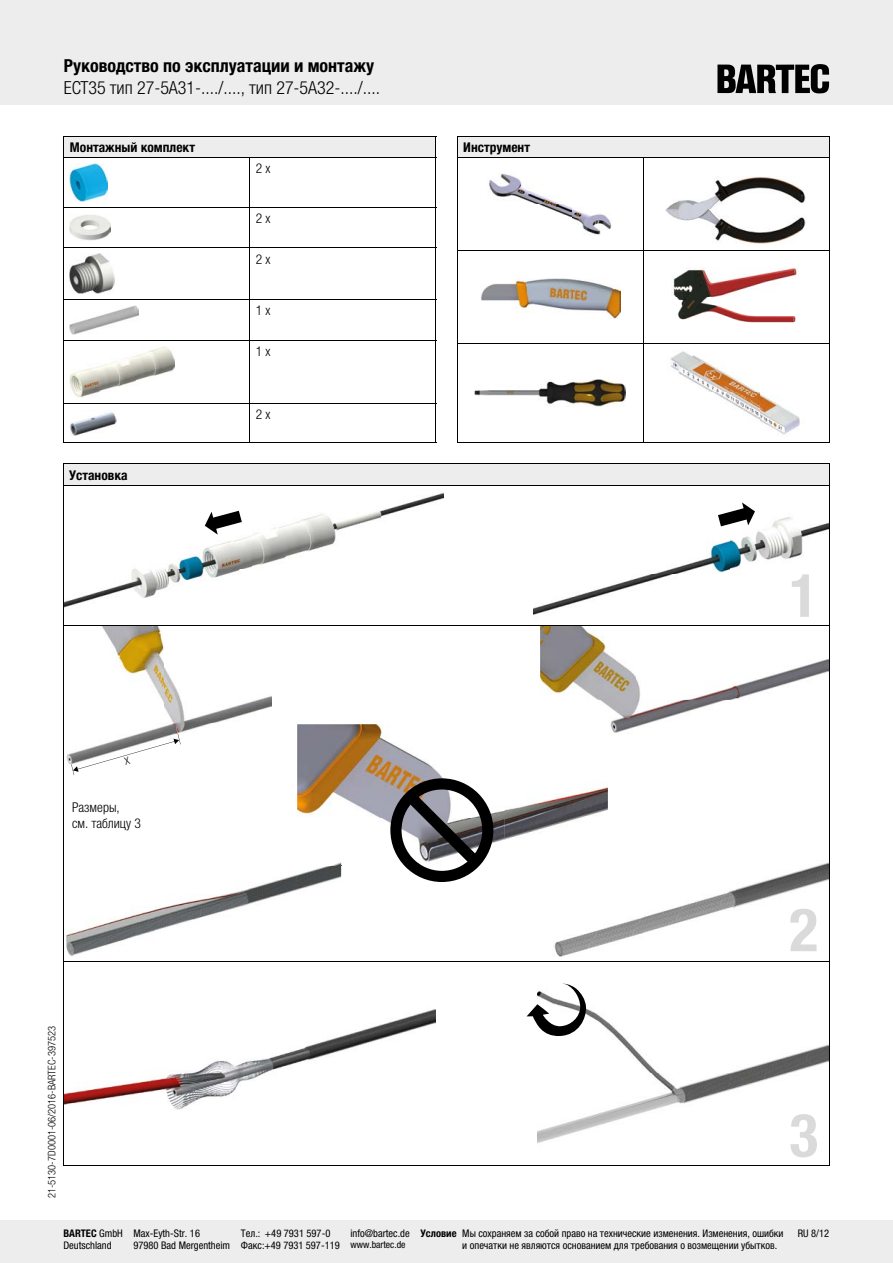
<style>
.page{position:relative;width:893px;height:1263px;background:#fff}
.page>*{position:absolute;margin:0;border:0;box-sizing:border-box;transform-origin:0 0}
.t1{font:700 condensed 60px "Helvetica Neue LTW1 G";color:#dadada}
.t2{font:300 condensed 18px "Helvetica Neue LTW1 G";color:#000}
.t3{font:700 condensed 18px "Helvetica Neue LTW1 G";color:#000}
.t4{font:700 condensed 13.5px "Helvetica Neue LTW1 G";color:#000}
.t5{font:300 condensed 13.5px/16.2px "Helvetica Neue LTW1 G";color:#000}
.t6{font:condensed 10.5px/12.6px "Helvetica Neue LTW1 G";color:#000}
.t7{font:300 condensed 10.5px "Helvetica Neue LTW1 G";color:#000}
.t8{font:condensed 9.75px "Helvetica Neue LTW1 G";color:#000}
.s1{font-weight:700}
</style>
<div class="page">
<div style="left:0;top:1220px;width:893px;height:43px;background:#ededed"></div>
<div style="left:0;top:0;width:893px;height:104px;background:#ededed"></div>
<svg style="left:717px;top:64px;width:112px;height:30px"></svg>
<div style="left:457px;top:136px;width:372px;height:22px;background:#ededed"></div>
<hr style="left:457px;top:158px;width:1px;height:92px;background:#000">
<hr style="left:643px;top:158px;width:1px;height:92px;background:#000">
<hr style="left:829px;top:158px;width:1px;height:92px;background:#000">
<hr style="left:457px;top:250px;width:186px;height:1px;background:#000">
<hr style="left:457px;top:251px;width:1px;height:92px;background:#000">
<hr style="left:643px;top:250px;width:187px;height:1px;background:#000">
<hr style="left:643px;top:251px;width:1px;height:92px;background:#000">
<hr style="left:829px;top:251px;width:1px;height:92px;background:#000">
<hr style="left:457px;top:343px;width:186px;height:1px;background:#000">
<hr style="left:457px;top:344px;width:1px;height:98px;background:#000">
<hr style="left:643px;top:343px;width:187px;height:1px;background:#000">
<hr style="left:643px;top:344px;width:1px;height:98px;background:#000">
<hr style="left:829px;top:344px;width:1px;height:98px;background:#000">
<hr style="left:457px;top:442px;width:186px;height:1px;background:#000">
<hr style="left:643px;top:442px;width:187px;height:1px;background:#000">
<hr style="left:457px;top:136px;width:186px;height:1px;background:#000">
<svg style="left:457px;top:137px;width:1px;height:21px"></svg>
<hr style="left:643px;top:136px;width:187px;height:1px;background:#000">
<svg style="left:829px;top:137px;width:1px;height:21px"></svg>
<hr style="left:457px;top:158px;width:186px;height:1px;background:#000">
<hr style="left:643px;top:158px;width:187px;height:1px;background:#000">
<img style="left:489px;top:172px;width:123px;height:63px">
<img style="left:666px;top:177px;width:139px;height:67px">
<img style="left:481px;top:278px;width:139px;height:40px">
<img style="left:673px;top:268px;width:125px;height:55px">
<img style="left:474px;top:380px;width:151px;height:27px">
<img style="left:670px;top:351px;width:130px;height:84px">
<div style="left:64px;top:136px;width:372px;height:22px;background:#ededed"></div>
<hr style="left:64px;top:158px;width:1px;height:49px;background:#000">
<hr style="left:250px;top:158px;width:1px;height:49px;background:#000">
<hr style="left:436px;top:158px;width:1px;height:49px;background:#000">
<hr style="left:64px;top:207px;width:186px;height:1px;background:#000">
<hr style="left:64px;top:208px;width:1px;height:40px;background:#000">
<hr style="left:250px;top:207px;width:186px;height:1px;background:#000">
<hr style="left:250px;top:208px;width:1px;height:40px;background:#000">
<hr style="left:436px;top:208px;width:1px;height:40px;background:#000">
<hr style="left:64px;top:248px;width:186px;height:1px;background:#000">
<hr style="left:64px;top:248px;width:1px;height:51px;background:#000">
<hr style="left:250px;top:248px;width:186px;height:1px;background:#000">
<hr style="left:250px;top:248px;width:1px;height:51px;background:#000">
<hr style="left:436px;top:248px;width:1px;height:51px;background:#000">
<hr style="left:64px;top:299px;width:186px;height:1px;background:#000">
<hr style="left:64px;top:299px;width:1px;height:41px;background:#000">
<hr style="left:250px;top:299px;width:186px;height:1px;background:#000">
<hr style="left:250px;top:299px;width:1px;height:41px;background:#000">
<hr style="left:436px;top:299px;width:1px;height:41px;background:#000">
<hr style="left:64px;top:340px;width:186px;height:1px;background:#000">
<hr style="left:64px;top:340px;width:1px;height:63px;background:#000">
<hr style="left:250px;top:340px;width:186px;height:1px;background:#000">
<hr style="left:250px;top:340px;width:1px;height:63px;background:#000">
<hr style="left:436px;top:340px;width:1px;height:63px;background:#000">
<hr style="left:64px;top:403px;width:186px;height:1px;background:#000">
<hr style="left:64px;top:403px;width:1px;height:39px;background:#000">
<hr style="left:250px;top:403px;width:186px;height:1px;background:#000">
<hr style="left:250px;top:403px;width:1px;height:39px;background:#000">
<hr style="left:436px;top:403px;width:1px;height:39px;background:#000">
<hr style="left:64px;top:442px;width:186px;height:1px;background:#000">
<hr style="left:250px;top:442px;width:186px;height:1px;background:#000">
<hr style="left:64px;top:136px;width:186px;height:1px;background:#000">
<hr style="left:250px;top:136px;width:186px;height:1px;background:#000">
<hr style="left:64px;top:157px;width:186px;height:1px;background:#000">
<hr style="left:250px;top:157px;width:186px;height:1px;background:#000">
<img style="left:70px;top:164px;width:37px;height:38px">
<img style="left:70px;top:215px;width:41px;height:26px">
<img style="left:70px;top:254px;width:45px;height:39px">
<img style="left:70px;top:305px;width:69px;height:29px">
<img style="left:70px;top:346px;width:104px;height:51px">
<img style="left:70px;top:412px;width:46px;height:23px">
<img style="left:64px;top:493px;width:379px;height:115px">
<img style="left:64px;top:625px;width:207px;height:138px">
<img style="left:66px;top:865px;width:275px;height:91px">
<img style="left:64px;top:1009px;width:371px;height:101px">
<img style="left:533px;top:517px;width:295px;height:98px">
<img style="left:541px;top:625px;width:287px;height:108px">
<img style="left:298px;top:724px;width:310px;height:141px">
<img style="left:541px;top:724px;width:67px;height:13px">
<img style="left:554px;top:862px;width:274px;height:95px">
<img style="left:552px;top:860px;width:56px;height:5px">
<img style="left:538px;top:1009px;width:290px;height:134px">
<svg style="left:205px;top:511px;width:37px;height:24px"></svg>
<svg style="left:718px;top:502px;width:37px;height:24px"></svg>
<img style="left:176px;top:726px;width:5px;height:18px">
<img style="left:69px;top:757px;width:4px;height:15px">
<div style="left:63px;top:464px;width:766px;height:22px;background:#ededed"></div>
<hr style="left:63px;top:464px;width:767px;height:1px;background:#000">
<svg style="left:63px;top:465px;width:1px;height:21px"></svg>
<svg style="left:829px;top:465px;width:1px;height:21px"></svg>
<hr style="left:63px;top:486px;width:767px;height:1px;background:#000">
<hr style="left:63px;top:486px;width:1px;height:140px;background:#000">
<hr style="left:829px;top:486px;width:1px;height:140px;background:#000">
<hr style="left:63px;top:626px;width:767px;height:1px;background:#000">
<hr style="left:63px;top:626px;width:1px;height:336px;background:#000">
<hr style="left:829px;top:626px;width:1px;height:336px;background:#000">
<hr style="left:63px;top:962px;width:767px;height:1px;background:#000">
<hr style="left:63px;top:962px;width:1px;height:203px;background:#000">
<hr style="left:829px;top:962px;width:1px;height:203px;background:#000">
<hr style="left:63px;top:1165px;width:767px;height:1px;background:#000">
<svg style="left:527px;top:983px;width:60px;height:54px"></svg>
<svg style="left:390px;top:778px;width:103px;height:104px"></svg>
<svg style="left:73px;top:739px;width:106px;height:36px"></svg>
<h2 class="t3" style="left:64px;top:55px;width:312px">Руководство по эксплуатации и монтажу</h2>
<h2 class="t2" style="left:64px;top:77px;width:318px">ECT35 тип 27-5A31-..../...., тип 27-5A32-..../....</h2>
<p class="t4" style="left:70px;top:139px;width:127px">Монтажный комплект</p>
<p class="t4" style="left:463px;top:139px;width:68px">Инструмент</p>
<p class="t5" style="left:256px;top:161px;width:16px">2 x</p>
<p class="t5" style="left:256px;top:210px;width:16px">2 x</p>
<p class="t5" style="left:256px;top:251px;width:16px">2 x</p>
<p class="t5" style="left:256px;top:302px;width:16px">1 x</p>
<p class="t5" style="left:256px;top:343px;width:16px">1 x</p>
<p class="t4" style="left:69px;top:467px;width:60px">Установка</p>
<p class="t5" style="left:256px;top:406px;width:16px">2 x</p>
<h1 class="t1" style="left:789px;top:560px;width:30px">1</h1>
<p class="t5" style="left:72px;top:799px;width:70px">Размеры,<br>см. таблицу 3</p>
<h1 class="t1" style="left:789px;top:894px;width:30px">2</h1>
<p class="t7" style="left:46px;top:1198px;width:174px;rotate:-90deg">21-5130-7D0001-06/2016-BARTEC-397523</p>
<h1 class="t1" style="left:789px;top:1099px;width:30px">3</h1>
<p class="t6" style="left:63px;top:1226px;width:61px"><span class="s1">BARTEC</span> GmbH<br>Deutschland</p>
<p class="t6" style="left:462px;top:1226px;width:323px">Мы сохраняем за собой право на технические изменения. Изменения, ошибки и опечатки не являются основанием для требования о возмещении убытков.</p>
<p class="t6" style="left:133px;top:1226px;width:98px">Max-Eyth-Str. 16<br>97980 Bad Mergentheim</p>
<p class="t6" style="left:350px;top:1226px;width:108px">info@bartec.de <span class="s1">Условие</span></p>
<p class="t6" style="left:798px;top:1227px;width:33px">RU 8/12</p>
<p class="t8" style="left:350px;top:1239px;width:57px">www.bartec.de</p>
<p class="t6" style="left:241px;top:1226px;width:100px">Тел.: +49 7931 597-0<br>Факс:+49 7931 597-119</p>
</div>
